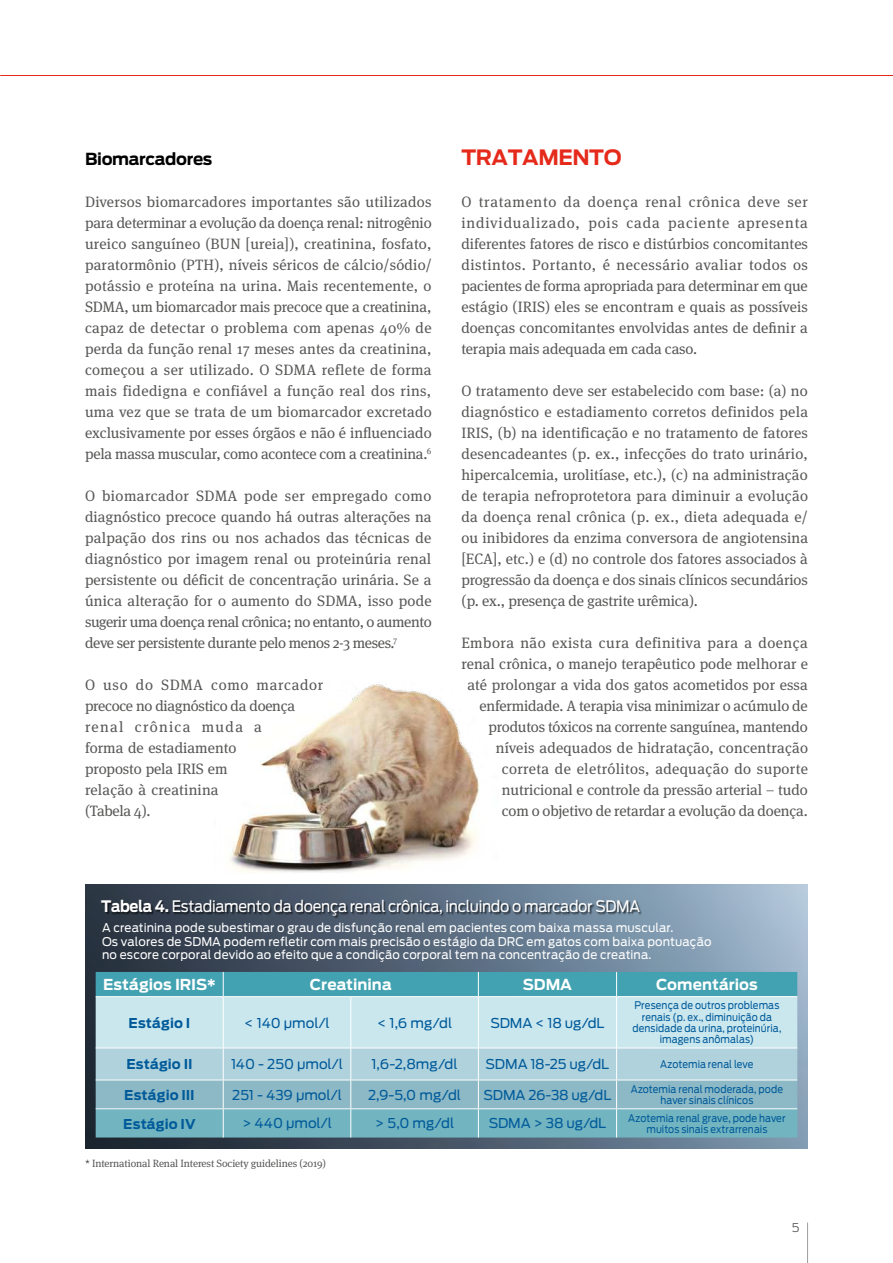
<style>
.page{position:relative;width:893px;height:1263px;background:#fff}
.page>*{position:absolute;margin:0;border:0;box-sizing:border-box;transform-origin:0 0}
.t1{font:700 21px "Antenna";letter-spacing:-.02em;color:#e52a1b}
.t2{font:700 16.5px "Antenna";letter-spacing:-.02em;color:#000}
.t3{font:15.75px "Antenna";letter-spacing:-.02em;color:#fff;scale:.92 1}
.t4{font:15px/21px "Meta Serif Pro";letter-spacing:-.005em;color:#575756;text-align:justify}
.t5{font:700 15px "Antenna";color:#fff}
.t6{font:13.5px "Antenna";letter-spacing:-.005em;color:#005a9a}
.t7{font:700 13.5px "Antenna";letter-spacing:.01em;color:#005a9a}
.t8{font:12px/13.5px "Antenna";letter-spacing:.01em;color:#fff}
.t9{font:300 12px "Antenna";color:#575756}
.t10{font:10.5px/11.4px "Antenna";letter-spacing:.005em;color:#005a9a;text-align:center;scale:.9 1}
.t11{font:10.5px "Meta Serif Pro";letter-spacing:-.01em;color:#575756}
.s1{font-weight:700}
</style>
<div class="page">
<hr style="left:0;top:75px;width:893px;height:1px;background:#e52a1b">
<hr style="left:807px;top:1222px;width:1px;height:41px;background:#9d9d9c">
<img style="left:230px;top:684px;width:249px;height:189px">
<img style="left:85px;top:884px;width:723px;height:264px">
<div style="left:102px;top:900px;width:540px;height:18px;background:#000;opacity:.6"></div>
<svg style="left:96px;top:972px;width:701px;height:165px;background:#99c9d3"></svg>
<p class="t2" style="left:85px;top:149px;width:129px">Biomarcadores</p>
<p class="t4" style="left:85px;top:190px;width:348px">Diversos biomarcadores importantes são utilizados para determinar a evolução da doença renal: nitrogênio ureico sanguíneo (BUN [ureia]), creatinina, fosfato, paratormônio (PTH), níveis séricos de cálcio/sódio/ potássio e proteína na urina. Mais recentemente, o SDMA, um biomarcador mais precoce que a creatinina, capaz de detectar o problema com apenas 40% de perda da função renal 17 meses antes da creatinina, começou a ser utilizado. O SDMA reflete de forma mais fidedigna e confiável a função real dos rins, uma vez que se trata de um biomarcador excretado exclusivamente por esses órgãos e não é influenciado pela massa muscular, como acontece com a creatinina.<sup>6</sup></p>
<p class="t4" style="left:85px;top:484px;width:348px">O biomarcador SDMA pode ser empregado como diagnóstico precoce quando há outras alterações na palpação dos rins ou nos achados das técnicas de diagnóstico por imagem renal ou proteinúria renal persistente ou déficit de concentração urinária. Se a única alteração for o aumento do SDMA, isso pode sugerir uma doença renal crônica; no entanto, o aumento deve ser persistente durante pelo menos 2-3 meses.<sup>7</sup></p>
<p class="t4" style="left:85px;top:673px;width:240px;text-align:left">O uso do SDMA como marcador precoce no diagnóstico da doença renal crônica muda a<br>forma de estadiamento<br>proposto pela IRIS em<br>relação à creatinina<br>(Tabela 4).</p>
<h1 class="t1" style="left:461px;top:144px;width:162px">TRATAMENTO</h1>
<p class="t4" style="left:461px;top:190px;width:348px">O tratamento da doença renal crônica deve ser individualizado, pois cada paciente apresenta diferentes fatores de risco e distúrbios concomitantes distintos. Portanto, é necessário avaliar todos os pacientes de forma apropriada para determinar em que estágio (IRIS) eles se encontram e quais as possíveis doenças concomitantes envolvidas antes de definir a terapia mais adequada em cada caso.</p>
<p class="t4" style="left:461px;top:379px;width:348px">O tratamento deve ser estabelecido com base: (a) no diagnóstico e estadiamento corretos definidos pela IRIS, (b) na identificação e no tratamento de fatores desencadeantes (p. ex., infecções do trato urinário, hipercalcemia, urolitíase, etc.), (c) na administração de terapia nefroprotetora para diminuir a evolução da doença renal crônica (p. ex., dieta adequada e/ ou inibidores da enzima conversora de angiotensina [ECA], etc.) e (d) no controle dos fatores associados à progressão da doença e dos sinais clínicos secundários (p. ex., presença de gastrite urêmica).</p>
<p class="t4" style="left:461px;top:631px;width:348px;text-align:right">Embora não exista cura definitiva para a doença renal crônica, o manejo terapêutico pode melhorar e até prolongar a vida dos gatos acometidos por essa enfermidade. A terapia visa minimizar o acúmulo de produtos tóxicos na corrente sanguínea, mantendo níveis adequados de hidratação, concentração correta de eletrólitos, adequação do suporte nutricional e controle da pressão arterial – tudo<br>com o objetivo de retardar a evolução da doença.</p>
<p class="t3" style="left:101px;top:897px;width:587px"><span class="s1">Tabela 4.</span> Estadiamento da doença renal crônica, incluindo o marcador SDMA</p>
<p class="t8" style="left:102px;top:921px;width:611px">A creatinina pode subestimar o grau de disfunção renal em pacientes com baixa massa muscular.<br>Os valores de SDMA podem refletir com mais precisão o estágio da DRC em gatos com baixa pontuação no escore corporal devido ao efeito que a condição corporal tem na concentração de creatina.</p>
<p class="t5" style="left:103px;top:976px;width:114px">Estágios IRIS*</p>
<p class="t5" style="left:310px;top:976px;width:83px">Creatinina</p>
<p class="t5" style="left:523px;top:976px;width:51px">SDMA</p>
<p class="t5" style="left:656px;top:976px;width:103px">Comentários</p>
<p class="t7" style="left:129px;top:1015px;width:63px">Estágio I</p>
<p class="t6" style="left:244px;top:1015px;width:87px">&lt; 140 µmol/l</p>
<p class="t6" style="left:377px;top:1015px;width:77px">&lt; 1,6 mg/dl</p>
<p class="t6" style="left:490px;top:1015px;width:116px">SDMA &lt; 18 ug/dL</p>
<p class="t10" style="left:632px;top:1000px;width:167px">Presença de outros problemas renais (p. ex., diminuição da densidade da urina, proteinúria, imagens anômalas)</p>
<p class="t7" style="left:126px;top:1056px;width:68px">Estágio II</p>
<p class="t6" style="left:231px;top:1056px;width:113px">140 - 250 µmol/l</p>
<p class="t6" style="left:372px;top:1056px;width:88px">1,6-2,8mg/dl</p>
<p class="t6" style="left:486px;top:1056px;width:125px">SDMA 18-25 ug/dL</p>
<p class="t10" style="left:660px;top:1058px;width:105px">Azotemia renal leve</p>
<p class="t7" style="left:124px;top:1087px;width:72px">Estágio III</p>
<p class="t6" style="left:232px;top:1087px;width:111px">251 - 439 µmol/l</p>
<p class="t6" style="left:368px;top:1087px;width:94px">2,9-5,0 mg/dl</p>
<p class="t6" style="left:483px;top:1087px;width:129px">SDMA 26-38 ug/dL</p>
<p class="t10" style="left:631px;top:1083px;width:171px">Azotemia renal moderada, pode haver sinais clínicos</p>
<p class="t7" style="left:123px;top:1115px;width:74px">Estágio IV</p>
<p class="t6" style="left:242px;top:1115px;width:91px">&gt; 440 µmol/l</p>
<p class="t6" style="left:375px;top:1115px;width:81px">&gt; 5,0 mg/dl</p>
<p class="t6" style="left:489px;top:1115px;width:119px">SDMA &gt; 38 ug/dL</p>
<p class="t10" style="left:628px;top:1112px;width:176px">Azotemia renal grave, pode haver muitos sinais extrarrenais</p>
<p class="t11" style="left:85px;top:1155px;width:242px">* International Renal Interest Society guidelines (2019)</p>
<p class="t9" style="left:792px;top:1220px;width:9px">5</p>
</div>
